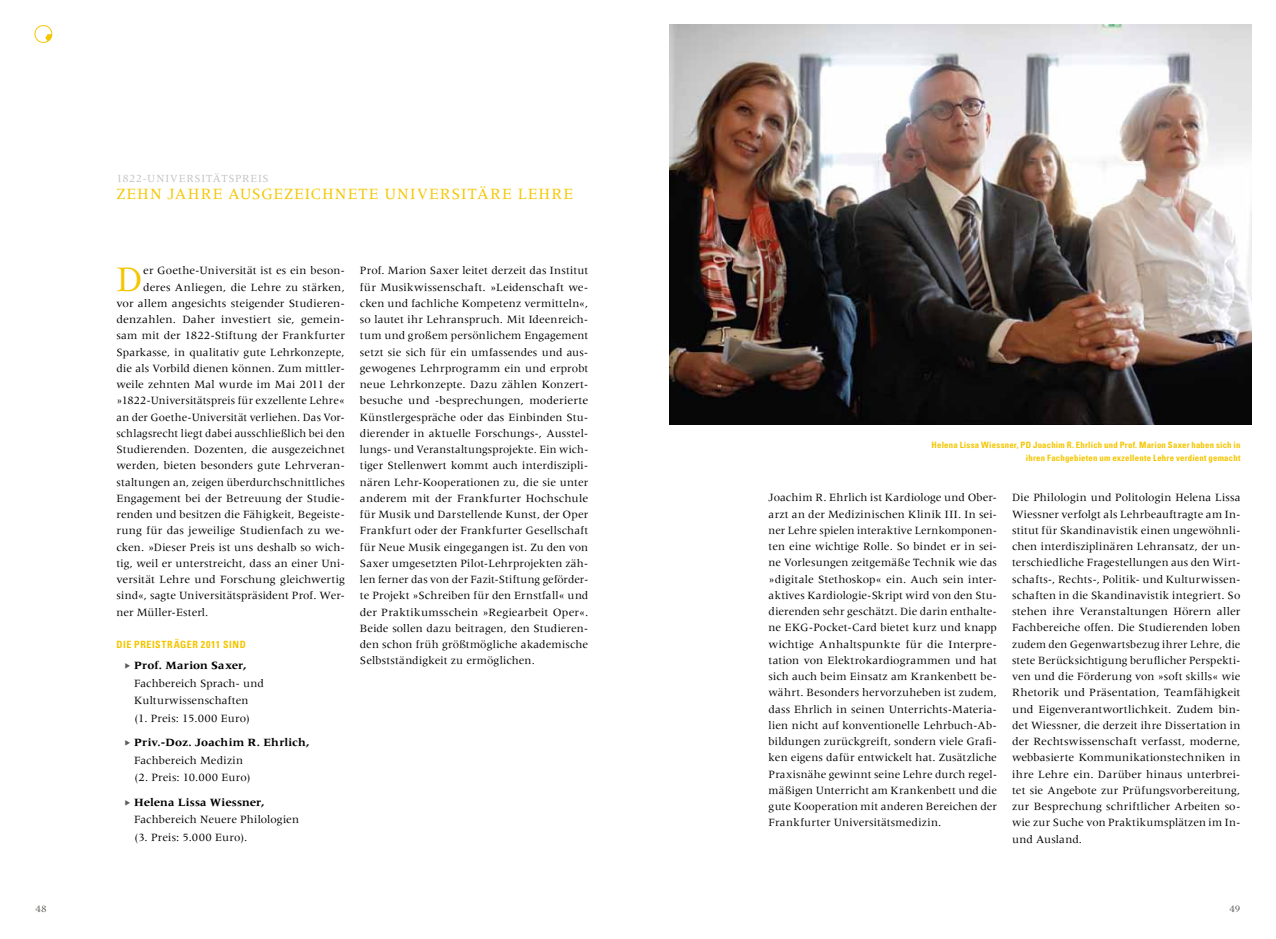
<style>
.page{position:relative;width:1276px;height:939px;background:#fff}
.page>*{position:absolute;margin:0;border:0;box-sizing:border-box;transform-origin:0 0}
.t1{font:37.12px "Meridien LT Std";color:#f4c600}
.t2{font:16.25px "Meridien LT Std";color:#f4c600}
.t3{font:11.5px/16.2px "Meridien LT Std";letter-spacing:.005em;color:#000}
.t4{font:700 11.5px "Meridien LT Std";letter-spacing:.01em;color:#000}
.t5{font:11.25px "Meridien LT Std";letter-spacing:.035em;color:#c1c4c2}
.t6{font:700 condensed 10px "Univers LT Std";letter-spacing:.055em;color:#f4c600}
.t7{font:10px "Meridien LT Std";color:#5b5d59}
.t8{font:700 condensed 8.75px/12.5px "Univers LT Std";letter-spacing:.02em;color:#f4c600;text-align:right}
</style>
<div class="page">
<svg style="left:34px;top:25px;width:19px;height:18px"></svg>
<img style="left:670px;top:25px;width:581px;height:399px">
<p class="t5" style="left:116px;top:172px;width:48px">1822-Universitätspreis</p>
<h2 class="t2" style="left:116px;top:185px;width:23px">Zehn</h2>
<h2 class="t2" style="left:167px;top:185px;width:20px">Jahre</h2>
<h2 class="t2" style="left:228px;top:185px;width:12px">ausgezeichnete</h2>
<h2 class="t2" style="left:384px;top:185px;width:12px">universitäre</h2>
<h2 class="t2" style="left:518px;top:185px;width:23px">Lehre</h2>
<h1 class="t1" style="left:116px;top:259px;width:28px">D</h1>
<p class="t3" style="left:143px;top:263px;width:203px">er Goethe-Universität ist es ein beson-</p>
<p class="t3" style="left:143px;top:279px;width:203px">deres Anliegen, die Lehre zu stärken,</p>
<p class="t3" style="left:116px;top:295px;width:230px">vor allem angesichts steigender Studieren-</p>
<p class="t3" style="left:116px;top:311px;width:230px">denzahlen. Daher investiert sie, gemein-</p>
<p class="t3" style="left:116px;top:328px;width:230px">sam mit der 1822-Stiftung der Frankfurter</p>
<p class="t3" style="left:116px;top:344px;width:230px">Sparkasse, in qualitativ gute Lehrkonzepte,</p>
<p class="t3" style="left:116px;top:360px;width:230px">die als Vorbild dienen können. Zum mittler-</p>
<p class="t3" style="left:116px;top:376px;width:230px">weile zehnten Mal wurde im Mai 2011 der</p>
<p class="t3" style="left:116px;top:393px;width:230px">»1822-Universitätspreis für exzellente Lehre«</p>
<p class="t3" style="left:116px;top:409px;width:230px">an der Goethe-Universität verliehen. Das Vor-</p>
<p class="t3" style="left:116px;top:425px;width:230px">schlagsrecht liegt dabei ausschließlich bei den</p>
<p class="t3" style="left:116px;top:441px;width:230px">Studierenden. Dozenten, die ausgezeichnet</p>
<p class="t3" style="left:116px;top:458px;width:230px">werden, bieten besonders gute Lehrveran-</p>
<p class="t3" style="left:116px;top:474px;width:230px">staltungen an, zeigen überdurchschnittliches</p>
<p class="t3" style="left:116px;top:490px;width:230px">Engagement bei der Betreuung der Studie-</p>
<p class="t3" style="left:116px;top:506px;width:230px">renden und besitzen die Fähigkeit, Begeiste-</p>
<p class="t3" style="left:116px;top:523px;width:230px">rung für das jeweilige Studienfach zu we-</p>
<p class="t3" style="left:116px;top:539px;width:230px">cken. »Dieser Preis ist uns deshalb so wich-</p>
<p class="t3" style="left:116px;top:555px;width:230px">tig, weil er unterstreicht, dass an einer Uni-</p>
<p class="t3" style="left:116px;top:571px;width:230px">versität Lehre und Forschung gleichwertig</p>
<p class="t3" style="left:116px;top:588px;width:230px">sind«, sagte Universitätspräsident Prof. Wer-</p>
<p class="t3" style="left:116px;top:604px;width:94px">ner Müller-Esterl.</p>
<p class="t6" style="left:116px;top:639px;width:131px">Die Preisträger 2011 sind</p>
<p class="t4" style="left:134px;top:659px;width:114px">Prof. Marion Saxer,</p>
<p class="t3" style="left:134px;top:674px;width:131px;line-height:17.5px">Fachbereich Sprach- und<br>Kulturwissenschaften (1. Preis: 15.000 Euro)</p>
<p class="t4" style="left:134px;top:736px;width:177px">Priv.-Doz. Joachim R. Ehrlich,</p>
<p class="t3" style="left:134px;top:751px;width:118px;line-height:17.5px">Fachbereich Medizin (2. Preis: 10.000 Euro)</p>
<p class="t4" style="left:134px;top:796px;width:132px">Helena Lissa Wiessner,</p>
<p class="t3" style="left:134px;top:811px;width:166px;line-height:17.5px">Fachbereich Neuere Philologien (3. Preis: 5.000 Euro).</p>
<p class="t3" style="left:360px;top:263px;width:230px;text-align:justify">Prof. Marion Saxer leitet derzeit das Institut für Musikwissenschaft. »Leidenschaft we&shy;cken und fachliche Kompetenz vermitteln«, so lautet ihr Lehranspruch. Mit Ideenreich&shy;tum und großem persönlichem Engagement setzt sie sich für ein umfassendes und aus&shy;gewogenes Lehrprogramm ein und erprobt neue Lehrkonzepte. Dazu zählen Konzert&shy;besuche und -besprechungen, moderierte Künstlergespräche oder das Einbinden Stu&shy;dierender in aktuelle Forschungs-, Ausstel&shy;lungs- und Veranstaltungsprojekte. Ein wich&shy;tiger Stellenwert kommt auch interdiszipli&shy;nären Lehr-Kooperationen zu, die sie unter anderem mit der Frankfurter Hochschule für Musik und Darstellende Kunst, der Oper Frankfurt oder der Frankfurter Gesellschaft für Neue Musik eingegangen ist. Zu den von Saxer umgesetzten Pilot-Lehrprojekten zäh&shy;len ferner das von der Fazit-Stiftung geförder&shy;te Projekt »Schreiben für den Ernstfall« und der Praktikumsschein »Regiearbeit Oper«.<br>Beide sollen dazu beitragen, den Studieren&shy;den schon früh größtmögliche akademische Selbstständigkeit zu ermöglichen.</p>
<p class="t8" style="left:931px;top:439px;width:310px">Helena Lissa Wiessner, PD Joachim R. Ehrlich und Prof. Marion Saxer haben sich in ihren Fachgebieten um exzellente Lehre verdient gemacht</p>
<p class="t3" style="left:768px;top:490px;width:230px;text-align:justify">Joachim R. Ehrlich ist Kardiologe und Ober&shy;arzt an der Medizinischen Klinik III. In sei&shy;ner Lehre spielen interaktive Lernkomponen&shy;ten eine wichtige Rolle. So bindet er in sei&shy;ne Vorlesungen zeitgemäße Technik wie das »digitale Stethoskop« ein. Auch sein inter&shy;aktives Kardiologie-Skript wird von den Stu&shy;dierenden sehr geschätzt. Die darin enthalte&shy;ne EKG-Pocket-Card bietet kurz und knapp wichtige Anhaltspunkte für die Interpre&shy;tation von Elektrokardiogrammen und hat sich auch beim Einsatz am Krankenbett be&shy;währt. Besonders hervorzuheben ist zudem, dass Ehrlich in seinen Unterrichts-Materia&shy;lien nicht auf konventionelle Lehrbuch-Ab&shy;bildungen zurückgreift, sondern viele Grafi&shy;ken eigens dafür entwickelt hat. Zusätzliche Praxisnähe gewinnt seine Lehre durch regel&shy;mäßigen Unterricht am Krankenbett und die gute Kooperation mit anderen Bereichen der Frankfurter Universitätsmedizin.</p>
<p class="t3" style="left:1012px;top:490px;width:230px;text-align:justify">Die Philologin und Politologin Helena Lissa Wiessner verfolgt als Lehrbeauftragte am In&shy;stitut für Skandinavistik einen ungewöhnli&shy;chen interdisziplinären Lehransatz, der un&shy;terschiedliche Fragestellungen aus den Wirt&shy;schafts-, Rechts-, Politik- und Kulturwissen&shy;schaften in die Skandinavistik integriert. So stehen ihre Veranstaltungen Hörern aller Fachbereiche offen. Die Studierenden loben zudem den Gegenwartsbezug ihrer Lehre, die stete Berücksichtigung beruflicher Perspekti&shy;ven und die Förderung von »soft skills« wie Rhetorik und Präsentation, Teamfähigkeit und Eigenverantwortlichkeit. Zudem bin&shy;det Wiessner, die derzeit ihre Dissertation in der Rechtswissenschaft verfasst, moderne, webbasierte Kommunikationstechniken in ihre Lehre ein. Darüber hinaus unterbrei&shy;tet sie Angebote zur Prüfungsvorbereitung, zur Besprechung schriftlicher Arbeiten so&shy;wie zur Suche von Praktikumsplätzen im In&shy;und Ausland.</p>
<p class="t7" style="left:35px;top:903px;width:13px">48</p>
<p class="t7" style="left:1229px;top:903px;width:13px">49</p>
</div>
